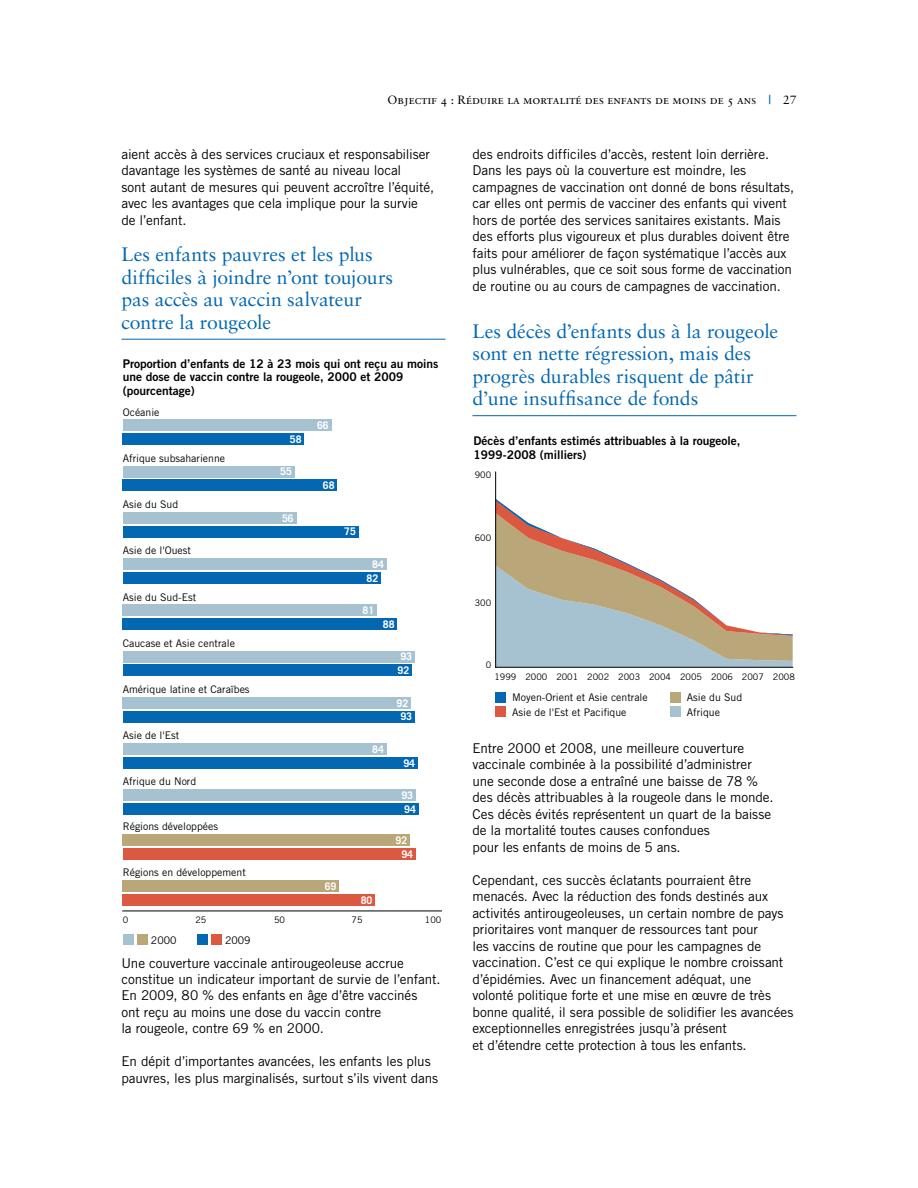
<style>
.page{position:relative;width:918px;height:1188px;background:#fff}
.page>*{position:absolute;margin:0;border:0;box-sizing:border-box;transform-origin:0 0}
.t1{font:19.5px/22.5px "Sabon LT Std";color:#0368b1}
.t2{font:13.5px/16.5px "Trade Gothic LT Std";letter-spacing:-.005em;color:#000}
.t3{font:12px/13.5px "Trade Gothic LT Std Bd 2";color:#000}
.t4{font:12px "Sabon LT Std";color:#000}
.t5{font:10.5px/14.4px "Trade Gothic LT Std";color:#000}
.t6{font:700 10.5px "Trade Gothic LT Std";color:#fff}
.t7{font:9px "Trade Gothic LT Std";color:#000}
.s1{font-weight:700;color:#0368b1}
</style>
<div class="page">
<hr style="left:122px;top:339px;width:324px;height:1px;background:#0368b1">
<hr style="left:123px;top:911px;width:318px;height:1px;background:#010101">
<div style="left:123px;top:894px;width:252px;height:12px;background:#dc5941"></div>
<div style="left:123px;top:881px;width:216px;height:11px;background:#b9a679"></div>
<div style="left:123px;top:848px;width:293px;height:11px;background:#dc5941"></div>
<div style="left:123px;top:834px;width:287px;height:12px;background:#b9a679"></div>
<div style="left:123px;top:803px;width:296px;height:12px;background:#0368b1"></div>
<div style="left:123px;top:790px;width:293px;height:11px;background:#a6c2d1"></div>
<div style="left:123px;top:757px;width:295px;height:11px;background:#0368b1"></div>
<div style="left:123px;top:743px;width:264px;height:12px;background:#a6c2d1"></div>
<div style="left:123px;top:711px;width:292px;height:11px;background:#0368b1"></div>
<div style="left:123px;top:697px;width:288px;height:12px;background:#a6c2d1"></div>
<div style="left:123px;top:665px;width:289px;height:11px;background:#0368b1"></div>
<div style="left:123px;top:651px;width:292px;height:11px;background:#a6c2d1"></div>
<div style="left:123px;top:618px;width:274px;height:12px;background:#0368b1"></div>
<div style="left:123px;top:605px;width:254px;height:11px;background:#a6c2d1"></div>
<div style="left:123px;top:572px;width:258px;height:11px;background:#0368b1"></div>
<div style="left:123px;top:558px;width:264px;height:12px;background:#a6c2d1"></div>
<div style="left:123px;top:526px;width:235px;height:11px;background:#0368b1"></div>
<div style="left:123px;top:512px;width:173px;height:12px;background:#a6c2d1"></div>
<div style="left:123px;top:480px;width:214px;height:11px;background:#0368b1"></div>
<div style="left:123px;top:466px;width:171px;height:11px;background:#a6c2d1"></div>
<div style="left:123px;top:433px;width:181px;height:12px;background:#0368b1"></div>
<div style="left:123px;top:420px;width:208px;height:11px;background:#a6c2d1"></div>
<div style="left:123px;top:934px;width:11px;height:11px;background:#a6c2d1"></div>
<div style="left:211px;top:934px;width:10px;height:11px;background:#dc5941"></div>
<div style="left:137px;top:934px;width:10px;height:11px;background:#b9a679"></div>
<div style="left:197px;top:934px;width:11px;height:11px;background:#0368b1"></div>
<hr style="left:473px;top:415px;width:324px;height:1px;background:#0368b1">
<svg style="left:496px;top:499px;width:297px;height:168px"></svg>
<hr style="left:495px;top:472px;width:1px;height:195px;background:#000">
<hr style="left:496px;top:667px;width:297px;height:1px;background:#000">
<div style="left:496px;top:692px;width:10px;height:11px;background:#0368b1"></div>
<div style="left:496px;top:707px;width:10px;height:10px;background:#dc5941"></div>
<div style="left:670px;top:692px;width:11px;height:11px;background:#b9a679"></div>
<div style="left:670px;top:707px;width:11px;height:10px;background:#a6c2d1"></div>
<p class="t4" style="left:387px;top:94px;width:411px">Objectif 4 : Réduire la mortalité des enfants de moins de 5 ans <span class="s1">|</span> 27</p>
<p class="t2" style="left:122px;top:147px;width:314px">aient accès à des services cruciaux et responsabiliser davantage les systèmes de santé au niveau local<br>sont autant de mesures qui peuvent accroître l’équité, avec les avantages que cela implique pour la survie de l’enfant.</p>
<h1 class="t1" style="left:122px;top:245px;width:273px">Les enfants pauvres et les plus difficiles à joindre n’ont toujours pas accès au vaccin salvateur contre la rougeole</h1>
<p class="t3" style="left:123px;top:358px;width:317px">Proportion d’enfants de 12 à 23 mois qui ont reçu au moins une dose de vaccin contre la rougeole, 2000 et 2009 (pourcentage)</p>
<p class="t5" style="left:123px;top:406px;width:38px">Océanie</p>
<p class="t5" style="left:123px;top:452px;width:104px">Afrique subsaharienne</p>
<p class="t5" style="left:123px;top:498px;width:57px">Asie du Sud</p>
<p class="t5" style="left:123px;top:544px;width:70px">Asie de l'Ouest</p>
<p class="t5" style="left:123px;top:591px;width:75px">Asie du Sud-Est</p>
<p class="t5" style="left:123px;top:637px;width:114px">Caucase et Asie centrale</p>
<p class="t5" style="left:123px;top:683px;width:128px">Amérique latine et Caraïbes</p>
<p class="t5" style="left:123px;top:729px;width:58px">Asie de l'Est</p>
<p class="t5" style="left:123px;top:775px;width:75px">Afrique du Nord</p>
<p class="t5" style="left:123px;top:820px;width:97px">Régions développées</p>
<p class="t5" style="left:123px;top:866px;width:125px">Régions en développement</p>
<p class="t6" style="left:290px;top:433px;width:13px">58</p>
<p class="t6" style="left:280px;top:466px;width:13px">55</p>
<p class="t6" style="left:282px;top:512px;width:13px">56</p>
<p class="t6" style="left:317px;top:419px;width:13px">66</p>
<p class="t6" style="left:323px;top:479px;width:13px">68</p>
<p class="t6" style="left:344px;top:526px;width:13px">75</p>
<p class="t6" style="left:372px;top:558px;width:13px">84</p>
<p class="t6" style="left:367px;top:572px;width:13px">82</p>
<p class="t6" style="left:363px;top:604px;width:13px">81</p>
<p class="t6" style="left:383px;top:618px;width:13px">88</p>
<p class="t6" style="left:400px;top:651px;width:13px">93</p>
<p class="t6" style="left:398px;top:664px;width:13px">92</p>
<p class="t6" style="left:397px;top:697px;width:13px">92</p>
<p class="t6" style="left:400px;top:711px;width:13px">93</p>
<p class="t6" style="left:372px;top:743px;width:13px">84</p>
<p class="t6" style="left:403px;top:757px;width:13px">94</p>
<p class="t6" style="left:325px;top:880px;width:13px">69</p>
<p class="t6" style="left:361px;top:894px;width:13px">80</p>
<p class="t6" style="left:401px;top:789px;width:13px">93</p>
<p class="t6" style="left:404px;top:803px;width:13px">94</p>
<p class="t6" style="left:396px;top:834px;width:13px">92</p>
<p class="t6" style="left:401px;top:848px;width:13px">94</p>
<p class="t7" style="left:123px;top:916px;width:7px">0</p>
<p class="t7" style="left:195px;top:916px;width:12px">25</p>
<p class="t7" style="left:274px;top:916px;width:12px">50</p>
<p class="t7" style="left:352px;top:916px;width:12px">75</p>
<p class="t7" style="left:425px;top:916px;width:18px">100</p>
<p class="t5" style="left:151px;top:934px;width:27px">2000</p>
<p class="t5" style="left:225px;top:934px;width:27px">2009</p>
<p class="t2" style="left:122px;top:956px;width:321px">Une couverture vaccinale antirougeoleuse accrue constitue un indicateur important de survie de l’enfant.<br>En 2009, 80 % des enfants en âge d’être vaccinés<br>ont reçu au moins une dose du vaccin contre<br>la rougeole, contre 69 % en 2000.</p>
<p class="t2" style="left:122px;top:1055px;width:318px">En dépit d’importantes avancées, les enfants les plus pauvres, les plus marginalisés, surtout s’ils vivent dans</p>
<p class="t2" style="left:473px;top:147px;width:323px">des endroits difficiles d’accès, restent loin derrière.<br>Dans les pays où la couverture est moindre, les campagnes de vaccination ont donné de bons résultats, car elles ont permis de vacciner des enfants qui vivent hors de portée des services sanitaires existants. Mais des efforts plus vigoureux et plus durables doivent être faits pour améliorer de façon systématique l’accès aux plus vulnérables, que ce soit sous forme de vaccination de routine ou au cours de campagnes de vaccination.</p>
<h1 class="t1" style="left:473px;top:321px;width:307px">Les décès d’enfants dus à la rougeole sont en nette régression, mais des progrès durables risquent de pâtir d’une insuffisance de fonds</h1>
<p class="t3" style="left:474px;top:435px;width:268px">Décès d’enfants estimés attribuables à la rougeole,<br>1999-2008 (milliers)</p>
<p class="t7" style="left:475px;top:472px;width:18px">900</p>
<p class="t7" style="left:475px;top:534px;width:18px">600</p>
<p class="t7" style="left:475px;top:599px;width:18px">300</p>
<p class="t7" style="left:486px;top:662px;width:7px">0</p>
<p class="t7" style="left:494px;top:673px;width:302px">1999 2000 2001 2002 2003 2004 2005 2006 2007 2008</p>
<p class="t5" style="left:512px;top:691px;width:137px">Moyen-Orient et Asie centrale<br>Asie de l'Est et Pacifique</p>
<p class="t5" style="left:687px;top:691px;width:57px">Asie du Sud<br>Afrique</p>
<p class="t2" style="left:473px;top:741px;width:303px">Entre 2000 et 2008, une meilleure couverture vaccinale combinée à la possibilité d’administrer une seconde dose a entraîné une baisse de 78 % des décès attribuables à la rougeole dans le monde.<br>Ces décès évités représentent un quart de la baisse de la mortalité toutes causes confondues<br>pour les enfants de moins de 5 ans.</p>
<p class="t2" style="left:473px;top:873px;width:323px">Cependant, ces succès éclatants pourraient être menacés. Avec la réduction des fonds destinés aux activités antirougeoleuses, un certain nombre de pays prioritaires vont manquer de ressources tant pour<br>les vaccins de routine que pour les campagnes de vaccination. C’est ce qui explique le nombre croissant d’épidémies. Avec un financement adéquat, une volonté politique forte et une mise en œuvre de très bonne qualité, il sera possible de solidifier les avancées exceptionnelles enregistrées jusqu’à présent<br>et d’étendre cette protection à tous les enfants.</p>
</div>
